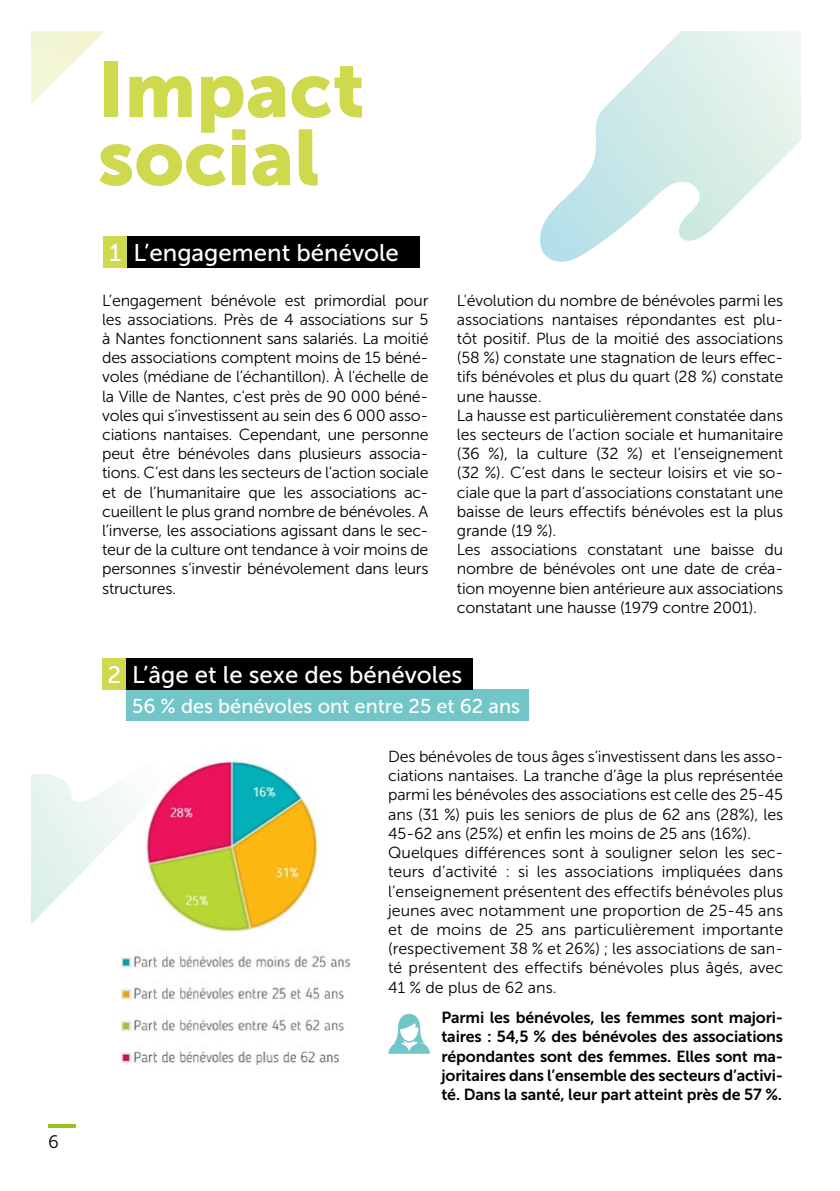
<style>
.page{position:relative;width:840px;height:1191px;background:#fff}
.page>*{position:absolute;margin:0;border:0;box-sizing:border-box;transform-origin:0 0}
.t1{font:78px/68px "Museo Sans 900";color:#ced94d}
.t2{font:24px "Museo Sans 500";color:#fff}
.t3{font:20px "Museo Sans 500";color:#fff}
.t4{font:18px "Museo Sans 300";color:#000}
.t5{font:16px/19.2px "Museo Sans 300";letter-spacing:-.01em;color:#000}
.t6{font:16px/19.2px "Museo Sans 700";letter-spacing:-.01em;color:#000;text-align:justify}
</style>
<div class="page">
<img style="left:172px;top:760px;width:178px;height:306px">
<div style="left:103px;top:237px;width:25px;height:31px;background:#ced94d"></div>
<div style="left:128px;top:237px;width:292px;height:31px;background:#000"></div>
<div style="left:102px;top:658px;width:24px;height:31px;background:#ced94d"></div>
<div style="left:126px;top:689px;width:402px;height:32px;background:#73c6c8"></div>
<div style="left:126px;top:658px;width:346px;height:31px;background:#000"></div>
<svg style="left:31px;top:774px;width:141px;height:289px"></svg>
<svg style="left:540px;top:31px;width:260px;height:231px"></svg>
<svg style="left:31px;top:31px;width:74px;height:74px"></svg>
<svg style="left:388px;top:1013px;width:42px;height:40px"></svg>
<hr style="left:48px;top:1124px;width:27px;height:4px;background:#95c11f">
<p class="t4" style="left:48px;top:1132px;width:12px">6</p>
<h1 class="t1" style="left:98px;top:55px;width:269px">Impact social</h1>
<h2 class="t2" style="left:110px;top:240px;width:290px">1 L’engagement bénévole</h2>
<p class="t5" style="left:102px;top:290px;width:328px;text-align:justify">L’engagement bénévole est primordial pour les associations. Près de 4 associations sur 5 à Nantes fonctionnent sans salariés. La moitié des associations comptent moins de 15 béné&shy;voles (médiane de l’échantillon). À l'échelle de la Ville de Nantes, c'est près de 90 000 béné&shy;voles qui s’investissent au sein des 6 000 asso&shy;ciations nantaises. Cependant, une personne peut être bénévoles dans plusieurs associa&shy;tions. C’est dans les secteurs de l’action sociale et de l’humanitaire que les associations ac&shy;cueillent le plus grand nombre de bénévoles. A l’inverse, les associations agissant dans le sec&shy;teur de la culture ont tendance à voir moins de personnes s’investir bénévolement dans leurs structures.</p>
<p class="t5" style="left:456px;top:290px;width:328px">L'évolution du nombre de bénévoles parmi les associations nantaises répondantes est plu&shy;tôt positif. Plus de la moitié des associations (58 %) constate une stagnation de leurs effec&shy;tifs bénévoles et plus du quart (28 %) constate une hausse.<br>La hausse est particulièrement constatée dans les secteurs de l’action sociale et humanitaire (36 %), la culture (32 %) et l’enseignement (32 %). C’est dans le secteur loisirs et vie so&shy;ciale que la part d’associations constatant une baisse de leurs effectifs bénévoles est la plus grande (19 %).<br>Les associations constatant une baisse du nombre de bénévoles ont une date de créa&shy;tion moyenne bien antérieure aux associations constatant une hausse (1979 contre 2001).</p>
<h2 class="t2" style="left:107px;top:661px;width:15px">2</h2>
<h2 class="t2" style="left:132px;top:661px;width:331px">L’âge et le sexe des bénévoles</h2>
<p class="t3" style="left:132px;top:695px;width:389px">56 % des bénévoles ont entre 25 et 62 ans</p>
<p class="t5" style="left:388px;top:747px;width:396px">Des bénévoles de tous âges s’investissent dans les asso&shy;ciations nantaises. La tranche d’âge la plus représentée parmi les bénévoles des associations est celle des 25-45 ans (31 %) puis les seniors de plus de 62 ans (28%), les 45-62 ans (25%) et enfin les moins de 25 ans (16%).<br>Quelques différences sont à souligner selon les sec&shy;teurs d’activité : si les associations impliquées dans l’enseignement présentent des effectifs bénévoles plus jeunes avec notamment une proportion de 25-45 ans et de moins de 25 ans particulièrement importante (respectivement 38 % et 26%) ; les associations de san&shy;té présentent des effectifs bénévoles plus âgés, avec 41 % de plus de 62 ans.</p>
<p class="t6" style="left:441px;top:1008px;width:343px">Parmi les bénévoles, les femmes sont majori&shy;taires : 54,5 % des bénévoles des associations répondantes sont des femmes. Elles sont ma&shy;joritaires dans l’ensemble des secteurs d’activi&shy;té. Dans la santé, leur part atteint près de 57 %.</p>
</div>
